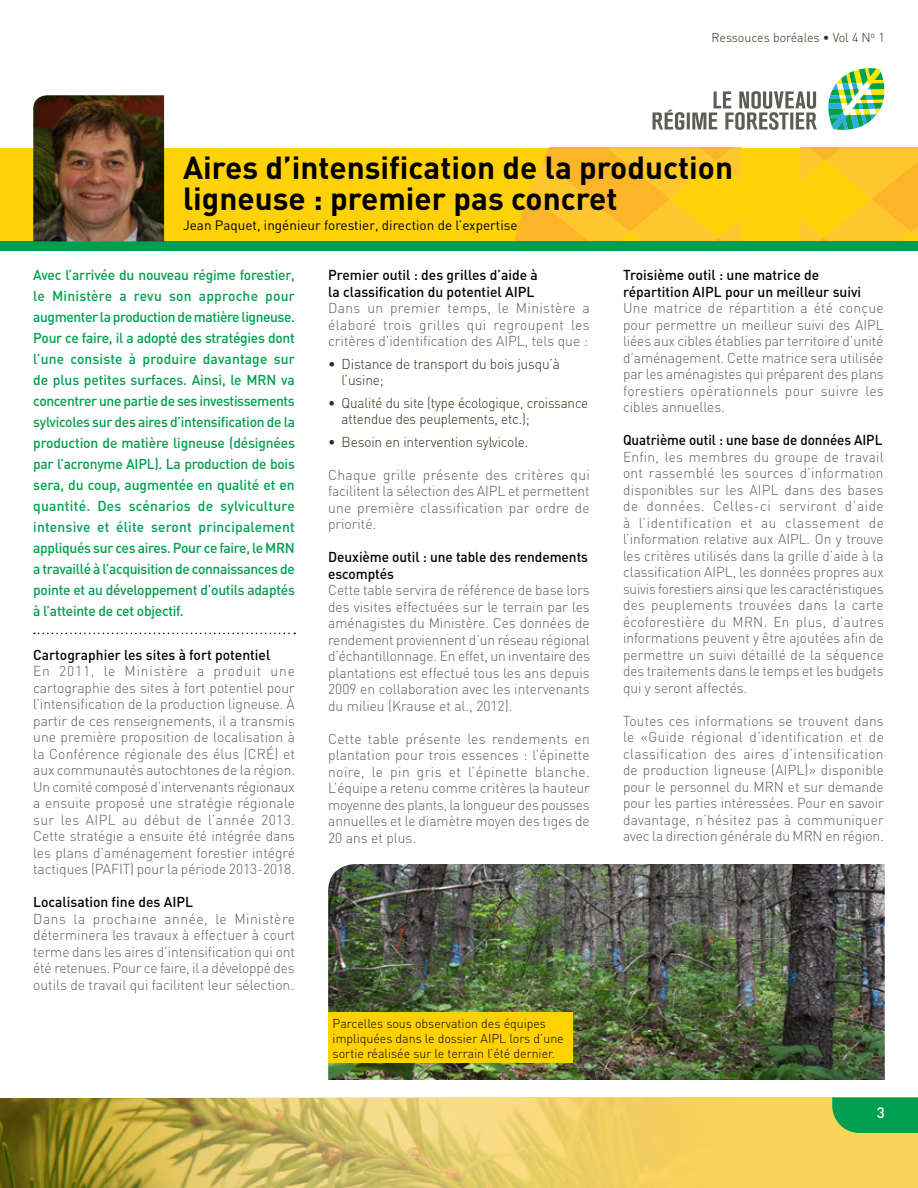
<style>
.page{position:relative;width:918px;height:1188px;background:#fff}
.page>*{position:absolute;margin:0;border:0;box-sizing:border-box;transform-origin:0 0}
.t1{font:700 31.5px/31.5px "DIN";color:#000}
.t2{font:500 15px "DIN";color:#fff}
.t3{font:300 14.25px/16.5px "DIN";color:#5d5c53;text-align:justify}
.t4{font:300 14.25px/16.5px "DIN";color:#5d5c53;text-align:justify;scale:.96 1}
.t5{font:500 14.25px/21px "DIN";letter-spacing:-.02em;color:#009f4f;text-align:justify}
.t6{font:500 14.25px/16.4px "DIN";color:#000}
.t7{font:300 14.25px/16.5px "DIN";letter-spacing:-.01em;color:#342a13;scale:.96 1}
.t8{font:300 14.25px/16.5px "DIN";letter-spacing:-.01em;color:#342a13;scale:.94 1}
.t9{font:500 14.25px/16.5px "DIN";color:#000;scale:.96 1}
.t10{font:500 14.25px "DIN";color:#000;scale:.94 1}
.t11{font:13.5px "DIN";color:#000}
.t12{font:300 12.75px/15px "DIN";color:#000}
.t13{font:300 12.75px "DIN";color:#342a13}
</style>
<div class="page">
<div style="left:0;top:148px;width:918px;height:102px;background:#ffd107"></div>
<svg style="left:800px;top:148px;width:118px;height:93px"></svg>
<svg style="left:515px;top:148px;width:227px;height:93px"></svg>
<svg style="left:0;top:1097px;width:918px;height:91px;background:#d7bd59"></svg>
<svg style="left:832px;top:1097px;width:86px;height:36px;background:#11a24f"></svg>
<hr style="left:687px;top:113px;width:3px;height:16px;background:#5e5d54">
<svg style="left:828px;top:68px;width:56px;height:62px"></svg>
<svg style="left:692px;top:91px;width:125px;height:39px"></svg>
<svg style="left:652px;top:110px;width:32px;height:20px"></svg>
<div style="left:0;top:241px;width:918px;height:9px;background:#009f4f"></div>
<img style="left:33px;top:95px;width:131px;height:146px">
<svg style="left:34px;top:633px;width:261px;height:1px"></svg>
<img style="left:328px;top:864px;width:557px;height:216px">
<div style="left:328px;top:1012px;width:244px;height:52px;background:#ffd100"></div>
<p class="t13" style="left:711px;top:30px;width:175px">Ressouces boréales • Vol 4 N<sup>o</sup> 1</p>
<h1 class="t1" style="left:183px;top:150px;width:552px">Aires d’intensification de la production ligneuse : premier pas concret</h1>
<p class="t11" style="left:183px;top:217px;width:336px">Jean Paquet, ingénieur forestier, direction de l’expertise</p>
<p class="t5" style="left:33px;top:264px;width:263px">Avec l’arrivée du nouveau régime forestier, le Ministère a revu son approche pour augmenter la production de matière ligneuse.<br>Pour ce faire, il a adopté des stratégies dont l’une consiste à produire davantage sur de plus petites surfaces. Ainsi, le MRN va concentrer une partie de ses investissements sylvicoles sur des aires d’intensification de la production de matière ligneuse (désignées par l’acronyme AIPL). La production de bois sera, du coup, augmentée en qualité et en quantité. Des scénarios de sylviculture intensive et élite seront principalement appliqués sur ces aires. Pour ce faire, le MRN a travaillé à l’acquisition de connaissances de pointe et au développement d’outils adaptés à l’atteinte de cet objectif.</p>
<p class="t6" style="left:33px;top:646px;width:239px">Cartographier les sites à fort potentiel</p>
<p class="t3" style="left:33px;top:663px;width:263px">En 2011, le Ministère a produit une cartographie des sites à fort potentiel pour l’intensification de la production ligneuse. À partir de ces renseignements, il a transmis une première proposition de localisation à la Conférence régionale des élus (CRÉ) et aux communautés autochtones de la région.<br>Un comité composé d’intervenants régionaux a ensuite proposé une stratégie régionale sur les AIPL au début de l’année 2013.<br>Cette stratégie a ensuite été intégrée dans les plans d’aménagement forestier intégré tactiques (PAFIT) pour la période 2013-2018.</p>
<p class="t6" style="left:33px;top:893px;width:161px">Localisation fine des AIPL</p>
<p class="t3" style="left:33px;top:910px;width:263px">Dans la prochaine année, le Ministère déterminera les travaux à effectuer à court terme dans les aires d’intensification qui ont été retenues. Pour ce faire, il a développé des outils de travail qui facilitent leur sélection.</p>
<p class="t6" style="left:623px;top:266px;width:240px">Troisième outil : une matrice de répartition AIPL pour un meilleur suivi</p>
<p class="t3" style="left:623px;top:300px;width:262px">Une matrice de répartition a été conçue pour permettre un meilleur suivi des AIPL liées aux cibles établies par territoire d’unité d’aménagement. Cette matrice sera utilisée par les aménagistes qui préparent des plans forestiers opérationnels pour suivre les cibles annuelles.</p>
<p class="t10" style="left:623px;top:431px;width:277px">Quatrième outil : une base de données AIPL</p>
<p class="t4" style="left:623px;top:448px;width:273px">Enfin, les membres du groupe de travail ont rassemblé les sources d’information disponibles sur les AIPL dans des bases de données. Celles-ci serviront d’aide à l’identification et au classement de l’information relative aux AIPL. On y trouve les critères utilisés dans la grille d’aide à la classification AIPL, les données propres aux suivis forestiers ainsi que les caractéristiques des peuplements trouvées dans la carte écoforestière du MRN. En plus, d’autres informations peuvent y être ajoutées afin de permettre un suivi détaillé de la séquence des traitements dans le temps et les budgets qui y seront affectés.</p>
<p class="t4" style="left:623px;top:712px;width:273px">Toutes ces informations se trouvent dans le «Guide régional d’identification et de classification des aires d’intensification de production ligneuse (AIPL)» disponible pour le personnel du MRN et sur demande pour les parties intéressées. Pour en savoir davantage, n’hésitez pas à communiquer avec la direction générale du MRN en région.</p>
<p class="t6" style="left:328px;top:266px;width:211px">Premier outil : des grilles d’aide à la classification du potentiel AIPL</p>
<p class="t3" style="left:328px;top:300px;width:263px">Dans un premier temps, le Ministère a élaboré trois grilles qui regroupent les critères d’identification des AIPL, tels que :</p>
<p class="t7" style="left:342px;top:355px;width:229px;text-indent:-14px">• Distance de transport du bois jusqu’à l’usine;</p>
<p class="t8" style="left:342px;top:394px;width:264px;text-indent:-14px">• Qualité du site (type écologique, croissance attendue des peuplements, etc.);</p>
<p class="t7" style="left:328px;top:433px;width:210px">• Besoin en intervention sylvicole.</p>
<p class="t3" style="left:328px;top:466px;width:263px">Chaque grille présente des critères qui facilitent la sélection des AIPL et permettent une première classification par ordre de priorité.</p>
<p class="t9" style="left:328px;top:548px;width:272px">Deuxième outil : une table des rendements escomptés</p>
<p class="t3" style="left:328px;top:582px;width:263px">Cette table servira de référence de base lors des visites effectuées sur le terrain par les aménagistes du Ministère. Ces données de rendement proviennent d’un réseau régional d’échantillonnage. En effet, un inventaire des plantations est effectué tous les ans depuis 2009 en collaboration avec les intervenants du milieu (Krause et al., 2012).</p>
<p class="t3" style="left:328px;top:730px;width:263px">Cette table présente les rendements en plantation pour trois essences : l’épinette noire, le pin gris et l’épinette blanche.<br>L’équipe a retenu comme critères la hauteur moyenne des plants, la longueur des pousses annuelles et le diamètre moyen des tiges de 20 ans et plus.</p>
<p class="t12" style="left:333px;top:1015px;width:233px">Parcelles sous observation des équipes impliquées dans le dossier AIPL lors d’une sortie réalisée sur le terrain l’été dernier.</p>
<p class="t2" style="left:877px;top:1103px;width:9px">3</p>
</div>
